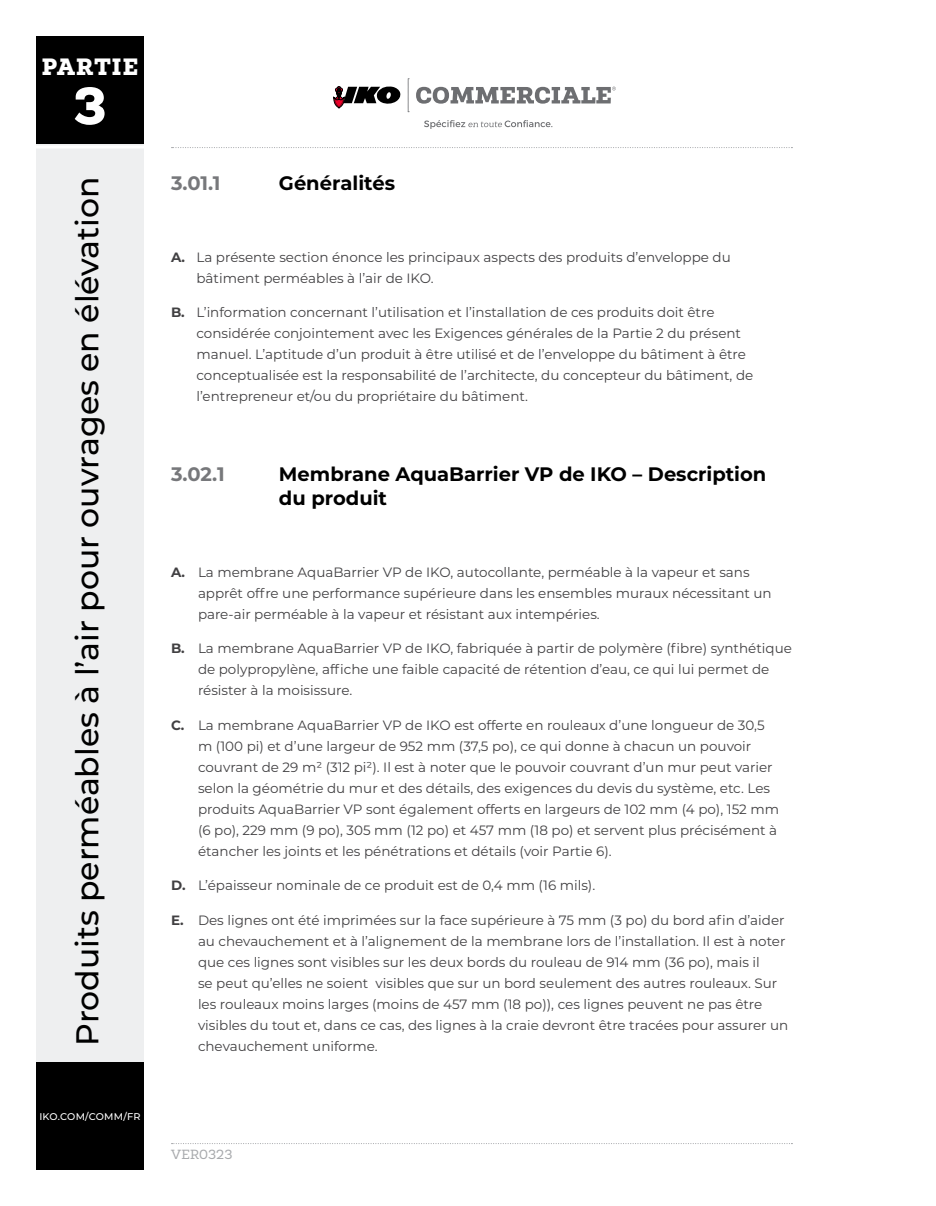
<style>
.page{position:relative;width:936px;height:1206px;background:#fff}
.page>*{position:absolute;margin:0;border:0;box-sizing:border-box;transform-origin:0 0}
.t1{font:900 54px "Newslab";color:#fff}
.t2{font:500 31.5px "Montserrat";color:#000}
.t3{font:900 24px "Newslab";letter-spacing:.05em;color:#fff}
.Bodycopy_ABC_List{font:700 19.5px/24px "Montserrat";color:#000}
.Bodycopy_ABC_List-2{font:700 19.5px "Montserrat";color:#77787b}
.t4{font:13.5px/21px "Montserrat";color:#414042}
.t5{font:13.5px "Newslab";letter-spacing:.01em;color:#a7a9ac}
.t6{font:500 9.75px "Montserrat";letter-spacing:.025em;color:#fff}
.s1{font-weight:700}
</style>
<div class="page">
<svg style="left:172px;top:1143px;width:620px;height:1px"></svg>
<svg style="left:172px;top:147px;width:620px;height:1px"></svg>
<div style="left:36px;top:144px;width:108px;height:1026px;background:#eeeff0"></div>
<div style="left:36px;top:36px;width:108px;height:108px;background:#000"></div>
<div style="left:36px;top:1062px;width:108px;height:108px;background:#000"></div>
<hr style="left:27px;top:146px;width:126px;height:3px;background:#fff">
<svg style="left:333px;top:86px;width:68px;height:23px"></svg>
<svg style="left:408px;top:79px;width:1px;height:33px"></svg>
<svg style="left:424px;top:120px;width:128px;height:9px"></svg>
<svg style="left:416px;top:87px;width:200px;height:17px"></svg>
<h3 class="t3" style="left:42px;top:51px;width:98px">PARTIE</h3>
<h1 class="t1" style="left:74px;top:71px;width:34px">3</h1>
<h2 class="t2" style="left:65px;top:1046px;width:871px;rotate:-90deg">Produits perméables à l’air pour ouvrages en élévation</h2>
<p class="Bodycopy_ABC_List-2" style="left:171px;top:169px;width:51px">3.01.1</p>
<p class="Bodycopy_ABC_List" style="left:279px;top:170px;width:118px">Généralités</p>
<p class="t4" style="left:196px;top:246px;width:536px;text-indent:-26px"><span class="s1">A.</span> La présente section énonce les principaux aspects des produits d’enveloppe du bâtiment perméables à l’air de IKO.</p>
<p class="t4" style="left:196px;top:302px;width:558px;text-indent:-26px"><span class="s1">B.</span> L’information concernant l’utilisation et l’installation de ces produits doit être considérée conjointement avec les Exigences générales de la Partie 2 du présent manuel. L’aptitude d’un produit à être utilisé et de l’enveloppe du bâtiment à être conceptualisée est la responsabilité de l’architecte, du concepteur du bâtiment, de l’entrepreneur et/ou du propriétaire du bâtiment.</p>
<p class="Bodycopy_ABC_List-2" style="left:171px;top:460px;width:55px">3.02.1</p>
<p class="Bodycopy_ABC_List" style="left:279px;top:461px;width:489px">Membrane AquaBarrier VP de IKO – Description du produit</p>
<p class="t4" style="left:198px;top:561px;width:575px;text-indent:-27px"><span class="s1">A.</span> La membrane AquaBarrier VP de IKO, autocollante, perméable à la vapeur et sans apprêt offre une performance supérieure dans les ensembles muraux nécessitant un pare-air perméable à la vapeur et résistant aux intempéries.</p>
<p class="t4" style="left:198px;top:638px;width:595px;text-indent:-27px"><span class="s1">B.</span> La membrane AquaBarrier VP de IKO, fabriquée à partir de polymère (fibre) synthétique de polypropylène, affiche une faible capacité de rétention d’eau, ce qui lui permet de résister à la moisissure.</p>
<p class="t4" style="left:198px;top:714px;width:583px;text-indent:-27px"><span class="s1">C.</span> La membrane AquaBarrier VP de IKO est offerte en rouleaux d’une longueur de 30,5 m (100 pi) et d’une largeur de 952 mm (37,5 po), ce qui donne à chacun un pouvoir couvrant de 29 m² (312 pi²). Il est à noter que le pouvoir couvrant d’un mur peut varier selon la géométrie du mur et des détails, des exigences du devis du système, etc. Les produits AquaBarrier VP sont également offerts en largeurs de 102 mm (4 po), 152 mm (6 po), 229 mm (9 po), 305 mm (12 po) et 457 mm (18 po) et servent plus précisément à étancher les joints et les pénétrations et détails (voir Partie 6).</p>
<p class="t4" style="left:171px;top:875px;width:426px"><span class="s1">D.</span> L’épaisseur nominale de ce produit est de 0,4 mm (16 mils).</p>
<p class="t4" style="left:198px;top:909px;width:592px;text-indent:-27px"><span class="s1">E.</span> Des lignes ont été imprimées sur la face supérieure à 75 mm (3 po) du bord afin d’aider au chevauchement et à l’alignement de la membrane lors de l’installation. Il est à noter que ces lignes sont visibles sur les deux bords du rouleau de 914 mm (36 po), mais il<br>se peut qu’elles ne soient visibles que sur un bord seulement des autres rouleaux. Sur les rouleaux moins larges (moins de 457 mm (18 po)), ces lignes peuvent ne pas être visibles du tout et, dans ce cas, des lignes à la craie devront être tracées pour assurer un chevauchement uniforme.</p>
<p class="t6" style="left:39px;top:1110px;width:103px">IKO.COM/COMM/FR</p>
<p class="t5" style="left:171px;top:1146px;width:63px">VER0323</p>
</div>
